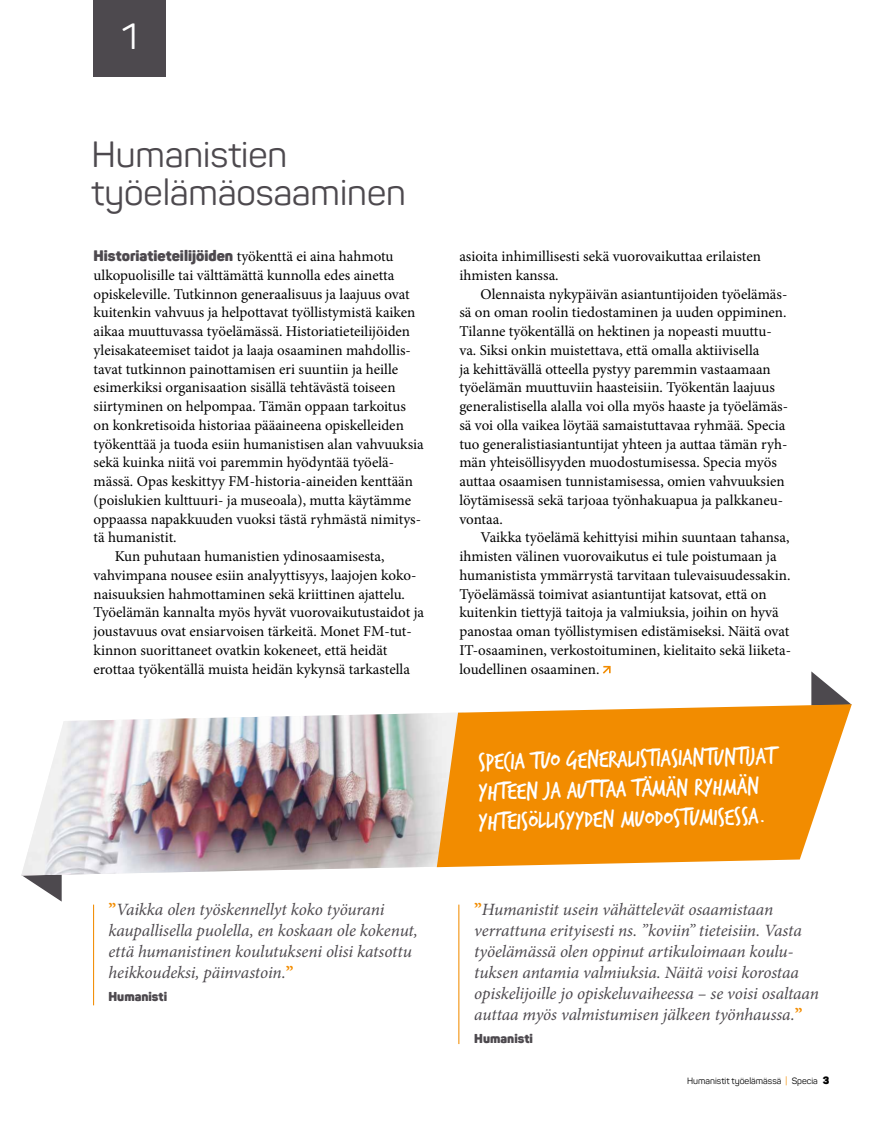
<style>
.page{position:relative;width:872px;height:1127px;background:#fff}
.page>*{position:absolute;margin:0;border:0;box-sizing:border-box;transform-origin:0 0}
.t1{font:36px/37.5px "Panton";color:#4d494e}
.t2{font:36px "Panton";color:#fff}
.t3{font:25.5px/30px "Trash Hand";color:#fff}
.t4{font:italic 17.25px/21px "Minion Pro";letter-spacing:-.01em;color:#4d494e}
.t5{font:15px/18.8px "Minion Pro";color:#000}
.t6{font:900 15px "Panton";color:#4d494e}
.t7{font:900 12.75px "Panton";color:#4d494e}
.t8{font:9px "Panton";color:#000}
.s1{font-family:"Minion Pro";font-weight:400;color:#000}
.s2{font-weight:700;font-style:normal;color:#f28c00}
.s3{color:#f28c00}
.s4{font-weight:900;font-size:10.5px}
</style>
<div class="page">
<div style="left:94px;top:0;width:72px;height:76px;background:#4d494e"></div>
<svg style="left:603px;top:666px;width:7px;height:8px"></svg>
<svg style="left:21px;top:875px;width:41px;height:27px"></svg>
<img style="left:21px;top:713px;width:423px;height:162px">
<svg style="left:811px;top:671px;width:40px;height:33px"></svg>
<svg style="left:437px;top:704px;width:414px;height:163px;background:#f39b22"></svg>
<hr style="left:93px;top:904px;width:1px;height:101px;background:#f28c00">
<hr style="left:458px;top:904px;width:1px;height:140px;background:#f28c00">
<h1 class="t2" style="left:122px;top:14px;width:17px">1</h1>
<h1 class="t1" style="left:91px;top:136px;width:316px">Humanistien työelämäosaaminen</h1>
<p class="t6" style="left:94px;top:246px;width:301px">Historiatieteilijöiden <span class="s1">työkenttä ei aina hahmotu</span></p>
<p class="t5" style="left:94px;top:266px;width:302px">ulkopuolisille tai välttämättä kunnolla edes ainetta</p>
<p class="t5" style="left:94px;top:284px;width:318px">opiskeleville. Tutkinnon generaalisuus ja laajuus ovat</p>
<p class="t5" style="left:94px;top:303px;width:323px">kuitenkin vahvuus ja helpottavat työllistymistä kaiken</p>
<p class="t5" style="left:94px;top:322px;width:318px">aikaa muuttuvassa työelämässä. Historiatieteilijöiden</p>
<p class="t5" style="left:94px;top:341px;width:319px">yleisakateemiset taidot ja laaja osaaminen mahdollis-</p>
<p class="t5" style="left:94px;top:359px;width:306px">tavat tutkinnon painottamisen eri suuntiin ja heille</p>
<p class="t5" style="left:94px;top:378px;width:303px">esimerkiksi organisaation sisällä tehtävästä toiseen</p>
<p class="t5" style="left:94px;top:397px;width:314px">siirtyminen on helpompaa. Tämän oppaan tarkoitus</p>
<p class="t5" style="left:94px;top:416px;width:312px">on konkretisoida historiaa pääaineena opiskelleiden</p>
<p class="t5" style="left:94px;top:434px;width:332px">työkenttää ja tuoda esiin humanistisen alan vahvuuksia</p>
<p class="t5" style="left:94px;top:453px;width:302px">sekä kuinka niitä voi paremmin hyödyntää työelä-</p>
<p class="t5" style="left:94px;top:472px;width:321px">mässä. Opas keskittyy FM-historia-aineiden kenttään</p>
<p class="t5" style="left:94px;top:491px;width:319px">(poislukien kulttuuri- ja museoala), mutta käytämme</p>
<p class="t5" style="left:94px;top:509px;width:329px">oppaassa napakkuuden vuoksi tästä ryhmästä nimitys-</p>
<p class="t5" style="left:94px;top:528px;width:85px">tä humanistit.</p>
<p class="t5" style="left:115px;top:547px;width:271px">Kun puhutaan humanistien ydinosaamisesta,</p>
<p class="t5" style="left:94px;top:566px;width:324px">vahvimpana nousee esiin analyyttisyys, laajojen koko-</p>
<p class="t5" style="left:94px;top:584px;width:313px">naisuuksien hahmottaminen sekä kriittinen ajattelu.</p>
<p class="t5" style="left:94px;top:603px;width:332px">Työelämän kannalta myös hyvät vuorovaikutustaidot ja</p>
<p class="t5" style="left:94px;top:622px;width:320px">joustavuus ovat ensiarvoisen tärkeitä. Monet FM-tut-</p>
<p class="t5" style="left:94px;top:641px;width:295px">kinnon suorittaneet ovatkin kokeneet, että heidät</p>
<p class="t5" style="left:94px;top:659px;width:318px">erottaa työkentällä muista heidän kykynsä tarkastella</p>
<p class="t4" style="left:108px;top:899px;width:311px"><span class="s2">”</span>Vaikka olen työskennellyt koko työurani kaupallisella puolella, en koskaan ole kokenut, että humanistinen koulutukseni olisi katsottu heikkoudeksi, päinvastoin.<span class="s2">”</span></p>
<p class="t7" style="left:108px;top:988px;width:60px">Humanisti</p>
<p class="t5" style="left:459px;top:247px;width:303px">asioita inhimillisesti sekä vuorovaikuttaa erilaisten ihmisten kanssa.</p>
<p class="t5" style="left:459px;top:284px;width:330px;text-indent:21px">Olennaista nykypäivän asiantuntijoiden työelämäs&shy;sä on oman roolin tiedostaminen ja uuden oppiminen.<br>Tilanne työkentällä on hektinen ja nopeasti muuttu&shy;va. Siksi onkin muistettava, että omalla aktiivisella<br>ja kehittävällä otteella pystyy paremmin vastaamaan työelämän muuttuviin haasteisiin. Työkentän laajuus generalistisella alalla voi olla myös haaste ja työelämäs&shy;sä voi olla vaikea löytää samaistuttavaa ryhmää. Specia tuo generalistiasiantuntijat yhteen ja auttaa tämän ryh&shy;män yhteisöllisyyden muodostumisessa. Specia myös auttaa osaamisen tunnistamisessa, omien vahvuuksien löytämisessä sekä tarjoaa työnhakuapua ja palkkaneu&shy;vontaa.</p>
<p class="t5" style="left:459px;top:528px;width:333px;text-indent:21px">Vaikka työelämä kehittyisi mihin suuntaan tahansa, ihmisten välinen vuorovaikutus ei tule poistumaan ja humanistista ymmärrystä tarvitaan tulevaisuudessakin.<br>Työelämässä toimivat asiantuntijat katsovat, että on kuitenkin tiettyjä taitoja ja valmiuksia, joihin on hyvä panostaa oman työllistymisen edistämiseksi. Näitä ovat IT-osaaminen, verkostoituminen, kielitaito sekä liiketa&shy;loudellinen osaaminen.</p>
<h2 class="t3" style="left:477px;top:747px;width:299px;rotate:-1deg">Specia tuo generalistiasiantuntijat yhteen ja auttaa tämän ryhmän yhteisöllisyyden muodostumisessa.</h2>
<p class="t4" style="left:474px;top:899px;width:346px"><span class="s2">”</span>Humanistit usein vähättelevät osaamistaan verrattuna erityisesti ns. ”koviin” tieteisiin. Vasta työelämässä olen oppinut artikuloimaan koulu&shy;tuksen antamia valmiuksia. Näitä voisi korostaa opiskelijoille jo opiskeluvaiheessa – se voisi osaltaan auttaa myös valmistumisen jälkeen työnhaussa.<span class="s2">”</span></p>
<p class="t7" style="left:474px;top:1030px;width:60px">Humanisti</p>
<p class="t8" style="left:687px;top:1075px;width:144px">Humanistit työelämässä <span class="s3">|</span> Specia <span class="s4">3</span></p>
</div>
